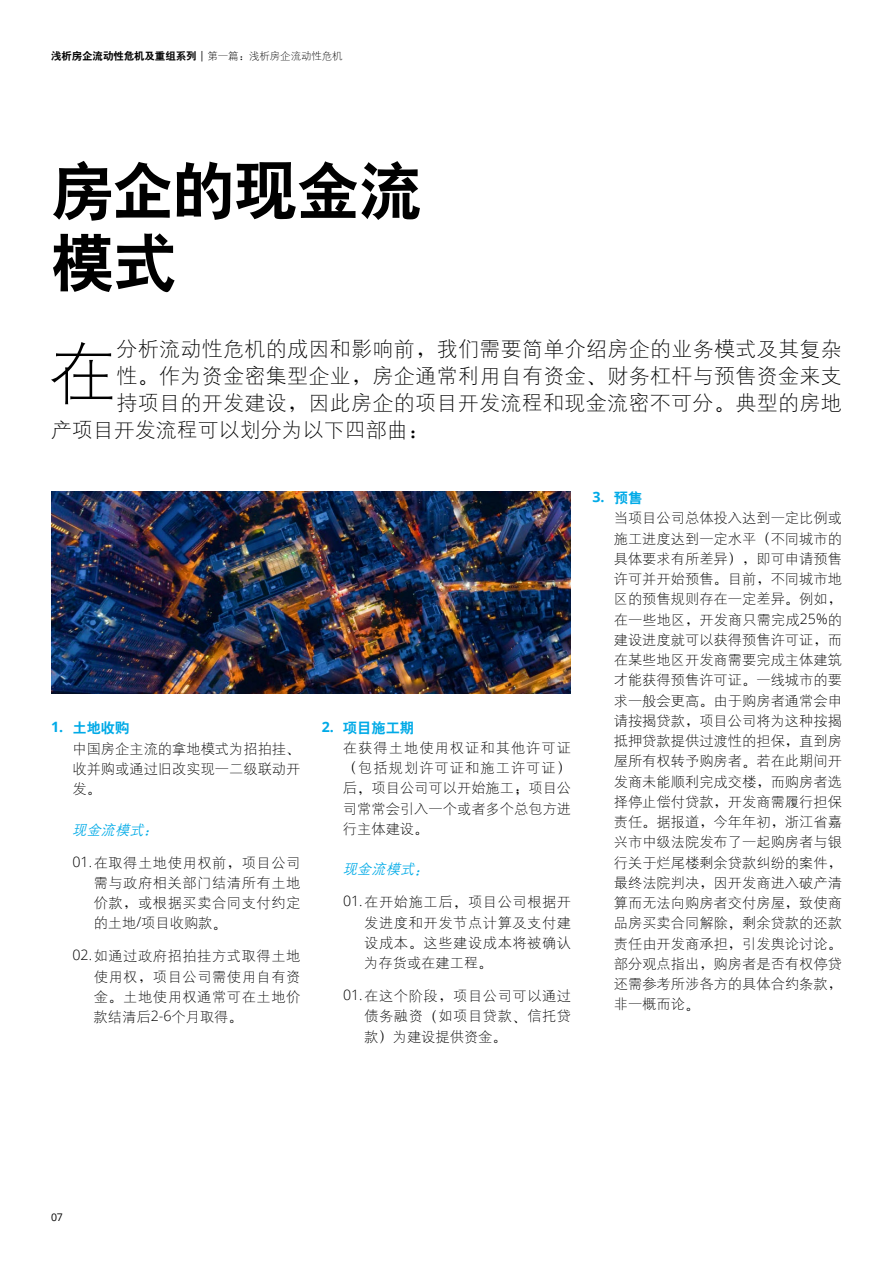
<style>
.page{position:relative;width:893px;height:1263px;background:#fff}
.page>*{position:absolute;margin:0;border:0;box-sizing:border-box;transform-origin:0 0}
.t1{font:69px "H Yg 1 gj";color:#000}
.t2{font:63px/72px "H Yb 2 gj";letter-spacing:-.02em;color:#000}
.t3{font:21px "H Yg 1 gj";letter-spacing:.015em;color:#000}
.t4{font:14.25px/20.2px "H Yg 1 gj";letter-spacing:.04em;color:#000;text-align:justify}
.t5{font:14.25px "H Yb 2 gj";color:#00aae7}
.t6{font:italic 14.25px "H Yg 2 gj";color:#00aae7}
.t7{font:700 14.25px "Open Sans";color:#00aae7}
.t8{font:10.5px "H Yb 2 gj";letter-spacing:-.01em;color:#000}
.t9{font:10.5px "Open Sans";color:#000}
.s1{font-family:"Open Sans"}
.s2{font-family:"H Yg 1 gj"}
.s3{font-family:"H Ya 6 gj"}
.s4{font-family:"Open Sans";font-weight:700}
.s5{font-family:"Open Sans";font-weight:300}
.s6{font-family:"H Yb 2 gj";font-weight:400}
</style>
<div class="page">
<img style="left:51px;top:491px;width:520px;height:202px">
<p class="t8" style="left:51px;top:51px;width:293px">浅析房企流动性危机及重组系列 <span class="s1">|</span> <span class="s2">第一篇</span><span class="s3">：</span><span class="s2">浅析房企流动性危机</span></p>
<h2 class="t2" style="left:51px;top:155px;width:372px">房企的现金流模式</h2>
<h1 class="t1" style="left:47px;top:338px;width:71px">在</h1>
<h3 class="t3" style="left:117px;top:338px;width:727px">分析流动性危机的成因和影响前<span class="s3">，</span>我们需要简单介绍房企的业务模式及其复杂</h3>
<h3 class="t3" style="left:117px;top:365px;width:727px">性<span class="s3">。</span>作为资金密集型企业<span class="s3">，</span>房企通常利用自有资金<span class="s3">、</span>财务杠杆与预售资金来支</h3>
<h3 class="t3" style="left:116px;top:392px;width:727px">持项目的开发建设<span class="s3">，</span>因此房企的项目开发流程和现金流密不可分<span class="s3">。</span>典型的房地</h3>
<h3 class="t3" style="left:51px;top:419px;width:380px">产项目开发流程可以划分为以下四部曲<span class="s3">：</span></h3>
<p class="t5" style="left:51px;top:721px;width:80px"><span class="s4">1.</span> 土地收购</p>
<p class="t4" style="left:72px;top:738px;width:230px">中国房企主流的拿地模式为招拍挂<span class="s3">、</span>收并购或通过旧改实现一二级联动开发<span class="s3">。</span></p>
<p class="t6" style="left:72px;top:822px;width:91px">现金流模式<span class="s3">：</span></p>
<p class="t4" style="left:94px;top:852px;width:208px;text-indent:-21px"><span class="s5">01.</span> 在取得土地使用权前<span class="s3">，</span>项目公司需与政府相关部门结清所有土地价款<span class="s3">，</span>或根据买卖合同支付约定的土地<span class="s5">/</span>项目收购款<span class="s3">。</span></p>
<p class="t4" style="left:94px;top:946px;width:208px;text-indent:-21px"><span class="s5">02.</span> 如通过政府招拍挂方式取得土地使用权<span class="s3">，</span>项目公司需使用自有资金<span class="s3">。</span>土地使用权通常可在土地价款结清后<span class="s5">2-6</span>个月取得<span class="s3">。</span></p>
<p class="t5" style="left:322px;top:720px;width:94px"><span class="s4">2.</span> 项目施工期</p>
<p class="t4" style="left:343px;top:737px;width:230px">在获得土地使用权证和其他许可证<span class="s3">（</span>包括规划许可证和施工许可证<span class="s3">）</span>后<span class="s3">，</span>项目公司可以开始施工<span class="s3">；</span>项目公司常常会引入一个或者多个总包方进行主体建设<span class="s3">。</span></p>
<p class="t6" style="left:343px;top:862px;width:91px">现金流模式<span class="s3">：</span></p>
<p class="t4" style="left:364px;top:892px;width:208px;text-indent:-21px"><span class="s5">01.</span> 在开始施工后<span class="s3">，</span>项目公司根据开发进度和开发节点计算及支付建设成本<span class="s3">。</span>这些建设成本将被确认为存货或在建工程<span class="s3">。</span></p>
<p class="t4" style="left:364px;top:986px;width:208px;text-indent:-21px"><span class="s5">01.</span> 在这个阶段<span class="s3">，</span>项目公司可以通过债务融资<span class="s3">（</span>如项目贷款<span class="s3">、</span>信托贷款<span class="s3">）</span>为建设提供资金<span class="s3">。</span></p>
<p class="t7" style="left:592px;top:487px;width:51px">3. <span class="s6">预售</span></p>
<p class="t4" style="left:614px;top:508px;width:230px">当项目公司总体投入达到一定比例或施工进度达到一定水平<span class="s3">（</span>不同城市的具体要求有所差异<span class="s3">），</span>即可申请预售许可并开始预售<span class="s3">。</span>目前<span class="s3">，</span>不同城市地区的预售规则存在一定差异<span class="s3">。</span>例如<span class="s3">，</span>在一些地区<span class="s3">，</span>开发商只需完成<span class="s5">25%</span>的建设进度就可以获得预售许可证<span class="s3">，</span>而在某些地区开发商需要完成主体建筑才能获得预售许可证<span class="s3">。</span>一线城市的要求一般会更高<span class="s3">。</span>由于购房者通常会申请按揭贷款<span class="s3">，</span>项目公司将为这种按揭抵押贷款提供过渡性的担保<span class="s3">，</span>直到房屋所有权转予购房者<span class="s3">。</span>若在此期间开发商未能顺利完成交楼<span class="s3">，</span>而购房者选择停止偿付贷款<span class="s3">，</span>开发商需履行担保责任<span class="s3">。</span>据报道<span class="s3">，</span>今年年初<span class="s3">，</span>浙江省嘉兴市中级法院发布了一起购房者与银行关于烂尾楼剩余贷款纠纷的案件<span class="s3">，</span>最终法院判决<span class="s3">，</span>因开发商进入破产清算而无法向购房者交付房屋<span class="s3">，</span>致使商品房买卖合同解除<span class="s3">，</span>剩余贷款的还款责任由开发商承担<span class="s3">，</span>引发舆论讨论<span class="s3">。</span>部分观点指出<span class="s3">，</span>购房者是否有权停贷还需参考所涉各方的具体合约条款<span class="s3">，</span>非一概而论<span class="s3">。</span></p>
<p class="t9" style="left:51px;top:1210px;width:13px">07</p>
</div>
